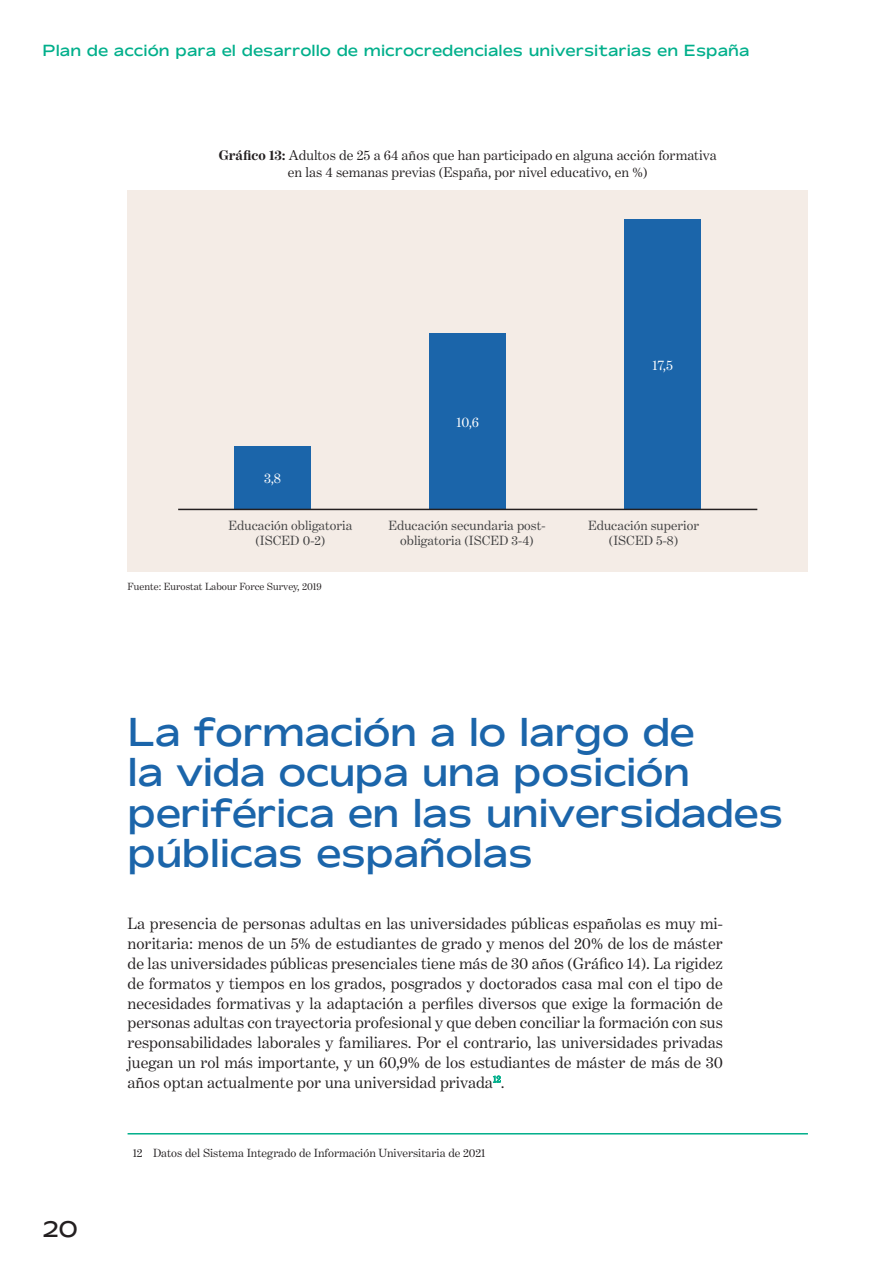
<style>
.page{position:relative;width:893px;height:1263px;background:#fff}
.page>*{position:absolute;margin:0;border:0;box-sizing:border-box;transform-origin:0 0}
.TITOL_2{font:37.5px/40.5px "Mattone";letter-spacing:-.02em;color:#1b65aa}
.t1{font:21px "Mattone";color:#231f20}
.text{font:16.5px/19.8px "Benton Modern One";color:#231f20;text-align:justify}
.t2{font:15px "Mattone";color:#01af8b}
.figura{font:14.25px/17.1px "Benton Modern One";color:#231f20;text-align:center}
.figura-2{font:14.25px "Benton Modern One";color:#fff}
.figura-3{font:13.5px/15px "Benton Modern One";color:#3e3e3f;text-align:center}
.nota_peu_pagina{font:12px "Benton Modern One";color:#231f20}
.font{font:10.5px "Benton Modern One";color:#231f20}
.s1{font-weight:700}
</style>
<div class="page">
<div style="left:128px;top:190px;width:680px;height:382px;background:#f4ece6"></div>
<div style="left:234px;top:446px;width:77px;height:63px;background:#1b65aa"></div>
<div style="left:429px;top:333px;width:77px;height:176px;background:#1b65aa"></div>
<div style="left:625px;top:219px;width:76px;height:290px;background:#1b65aa"></div>
<hr style="left:178px;top:509px;width:579px;height:1px;background:#231f20">
<hr style="left:128px;top:1133px;width:680px;height:1px;background:#01af8b">
<p class="t2" style="left:43px;top:41px;width:709px">Plan de acción para el desarrollo de microcredenciales universitarias en España</p>
<p class="figura" style="left:219px;top:146px;width:499px"><span class="s1">Gráfico 13:</span> Adultos de 25 a 64 años que han participado en alguna acción formativa en las 4 semanas previas (España, por nivel educativo, en %)</p>
<p class="figura-2" style="left:264px;top:471px;width:19px">3,8</p>
<p class="figura-2" style="left:457px;top:414px;width:24px">10,6</p>
<p class="figura-2" style="left:653px;top:357px;width:22px">17,5</p>
<p class="figura-3" style="left:229px;top:518px;width:125px">Educación obligatoria (ISCED 0-2)</p>
<p class="figura-3" style="left:388px;top:518px;width:159px">Educación secundaria post&shy;obligatoria (ISCED 3-4)</p>
<p class="figura-3" style="left:588px;top:518px;width:113px">Educación superior (ISCED 5-8)</p>
<p class="font" style="left:128px;top:581px;width:196px">Fuente: Eurostat Labour Force Survey, 2019</p>
<p class="TITOL_2" style="left:128px;top:711px;width:657px">La formación a lo largo de<br>la vida ocupa una posición periférica en las universidades públicas españolas</p>
<p class="text" style="left:128px;top:914px;width:597px">La presencia de personas adultas en las universidades públicas españolas es muy mi&shy;noritaria: menos de un 5% de estudiantes de grado y menos del 20% de los de máster de las universidades públicas presenciales tiene más de 30 años (Gráfico 14). La rigidez de formatos y tiempos en los grados, posgrados y doctorados casa mal con el tipo de necesidades formativas y la adaptación a perfiles diversos que exige la formación de personas adultas con trayectoria profesional y que deben conciliar la formación con sus responsabilidades laborales y familiares. Por el contrario, las universidades privadas juegan un rol más importante, y un 60,9% de los estudiantes de máster de más de 30 años optan actualmente por una universidad privada<sup>12</sup>.</p>
<p class="t1" style="left:43px;top:1215px;width:37px">20</p>
<p class="nota_peu_pagina" style="left:133px;top:1146px;width:354px">12 Datos del Sistema Integrado de Información Universitaria de 2021</p>
</div>
